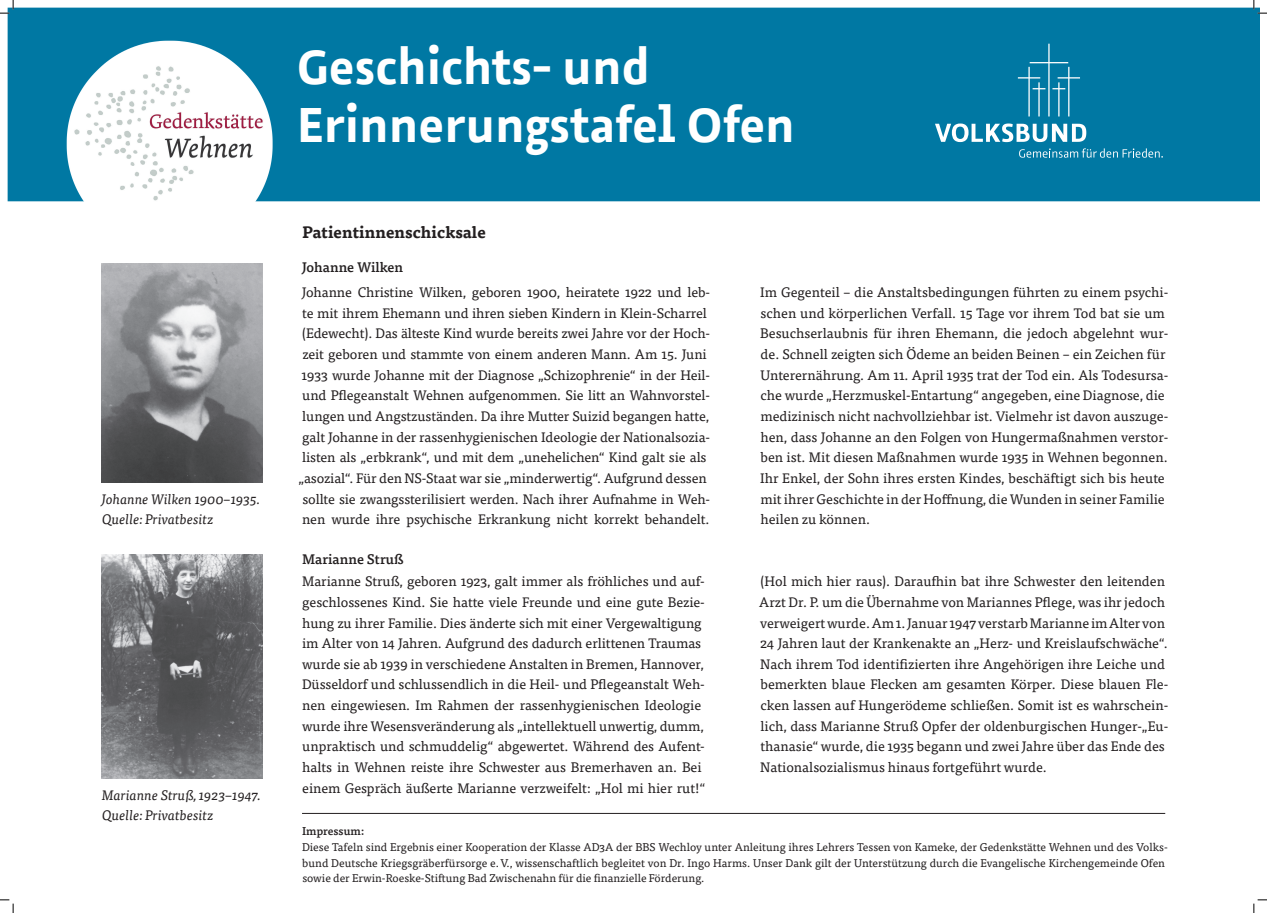
<style>
.page{position:relative;width:1267px;height:913px;background:#fff}
.page>*{position:absolute;margin:0;border:0;box-sizing:border-box;transform-origin:0 0}
.t1{font:700 49.38px/57.5px "Azuro";color:#fff}
.t2{font:700 16.25px "Tisa OT";color:#231f20}
.t3{font:13.75px/20.6px "Tisa OT";letter-spacing:-.005em;color:#231f20}
.t4{font:italic 13.75px/20.6px "Tisa OT";color:#231f20}
.t5{font:500 13.75px "Tisa OT";color:#231f20}
.t6{font:11.25px/15.6px "Tisa OT";color:#231f20}
.t7{font:500 11.25px "Tisa OT";color:#231f20}
</style>
<div class="page">
<div style="left:8px;top:8px;width:1251px;height:193px;background:#0078a3"></div>
<svg style="left:1017px;top:44px;width:63px;height:72px;background:#1885ab"></svg>
<svg style="left:935px;top:123px;width:151px;height:19px"></svg>
<svg style="left:1019px;top:148px;width:143px;height:10px"></svg>
<img style="left:102px;top:554px;width:160px;height:224px">
<hr style="left:302px;top:812px;width:863px;height:1px;background:#231f20">
<img style="left:102px;top:263px;width:160px;height:219px">
<img style="left:65px;top:39px;width:209px;height:163px">
<svg style="left:0;top:0;width:14px;height:14px"></svg>
<svg style="left:0;top:899px;width:14px;height:13px"></svg>
<svg style="left:1253px;top:0;width:13px;height:14px"></svg>
<svg style="left:1253px;top:899px;width:13px;height:13px"></svg>
<p class="t4" style="left:101px;top:488px;width:160px">Johanne Wilken 1900–1935.<br>Quelle: Privatbesitz</p>
<p class="t4" style="left:102px;top:784px;width:160px">Marianne Struß, 1923–1947.<br>Quelle: Privatbesitz</p>
<h1 class="t1" style="left:297px;top:35px;width:500px">Geschichts- und<br>Erinnerungstafel Ofen</h1>
<p class="t2" style="left:302px;top:221px;width:185px">Patientinnenschicksale</p>
<p class="t5" style="left:302px;top:259px;width:103px">Johanne Wilken</p>
<p class="t3" style="left:298px;top:282px;width:413px">Johanne Christine Wilken, geboren 1900, heiratete 1922 und leb&shy;te mit ihrem Ehemann und ihren sieben Kindern in Klein-Scharrel (Edewecht). Das älteste Kind wurde bereits zwei Jahre vor der Hoch&shy;zeit geboren und stammte von einem anderen Mann. Am 15. Juni 1933 wurde Johanne mit der Diagnose „Schizophrenie“ in der Heil&shy;und Pflegeanstalt Wehnen aufgenommen. Sie litt an Wahnvorstel&shy;lungen und Angstzuständen. Da ihre Mutter Suizid begangen hatte, galt Johanne in der rassenhygienischen Ideologie der Nationalsozia&shy;listen als „erbkrank“, und mit dem „unehelichen“ Kind galt sie als „asozial“. Für den NS-Staat war sie „minderwertig“. Aufgrund dessen sollte sie zwangssterilisiert werden. Nach ihrer Aufnahme in Weh&shy;nen wurde ihre psychische Erkrankung nicht korrekt behandelt.</p>
<p class="t5" style="left:302px;top:550px;width:103px">Marianne Struß</p>
<p class="t3" style="left:302px;top:571px;width:405px">Marianne Struß, geboren 1923, galt immer als fröhliches und auf&shy;geschlossenes Kind. Sie hatte viele Freunde und eine gute Bezie&shy;hung zu ihrer Familie. Dies änderte sich mit einer Vergewaltigung im Alter von 14 Jahren. Aufgrund des dadurch erlittenen Traumas wurde sie ab 1939 in verschiedene Anstalten in Bremen, Hannover, Düsseldorf und schlussendlich in die Heil- und Pflegeanstalt Weh&shy;nen eingewiesen. Im Rahmen der rassenhygienischen Ideologie wurde ihre Wesensveränderung als „intellektuell unwertig, dumm, unpraktisch und schmuddelig“ abgewertet. Während des Aufent&shy;halts in Wehnen reiste ihre Schwester aus Bremerhaven an. Bei einem Gespräch äußerte Marianne verzweifelt: „Hol mi hier rut!“</p>
<p class="t3" style="left:760px;top:282px;width:409px">Im Gegenteil – die Anstaltsbedingungen führten zu einem psychi&shy;schen und körperlichen Verfall. 15 Tage vor ihrem Tod bat sie um Besuchserlaubnis für ihren Ehemann, die jedoch abgelehnt wur&shy;de. Schnell zeigten sich Ödeme an beiden Beinen – ein Zeichen für Unterernährung. Am 11. April 1935 trat der Tod ein. Als Todesursa&shy;che wurde „Herzmuskel-Entartung“ angegeben, eine Diagnose, die medizinisch nicht nachvollziehbar ist. Vielmehr ist davon auszuge&shy;hen, dass Johanne an den Folgen von Hungermaßnahmen verstor&shy;ben ist. Mit diesen Maßnahmen wurde 1935 in Wehnen begonnen.<br>Ihr Enkel, der Sohn ihres ersten Kindes, beschäftigt sich bis heute mit ihrer Geschichte in der Hoffnung, die Wunden in seiner Familie heilen zu können.</p>
<p class="t3" style="left:759px;top:571px;width:410px">(Hol mich hier raus). Daraufhin bat ihre Schwester den leitenden Arzt Dr. P. um die Übernahme von Mariannes Pflege, was ihr jedoch verweigert wurde. Am 1. Januar 1947 verstarb Marianne im Alter von 24 Jahren laut der Krankenakte an „Herz- und Kreislaufschwäche“.<br>Nach ihrem Tod identifizierten ihre Angehörigen ihre Leiche und bemerkten blaue Flecken am gesamten Körper. Diese blauen Fle&shy;cken lassen auf Hungerödeme schließen. Somit ist es wahrschein&shy;lich, dass Marianne Struß Opfer der oldenburgischen Hunger-„Eu&shy;thanasie“ wurde, die 1935 begann und zwei Jahre über das Ende des Nationalsozialismus hinaus fortgeführt wurde.</p>
<p class="t7" style="left:302px;top:824px;width:64px">Impressum:</p>
<p class="t6" style="left:302px;top:838px;width:867px">Diese Tafeln sind Ergebnis einer Kooperation der Klasse AD3A der BBS Wechloy unter Anleitung ihres Lehrers Tessen von Kameke, der Gedenkstätte Wehnen und des Volks&shy;bund Deutsche Kriegsgräberfürsorge e.V., wissenschaftlich begleitet von Dr. Ingo Harms. Unser Dank gilt der Unterstützung durch die Evangelische Kirchengemeinde Ofen sowie der Erwin-Roeske-Stiftung Bad Zwischenahn für die finanzielle Förderung.</p>
</div>
